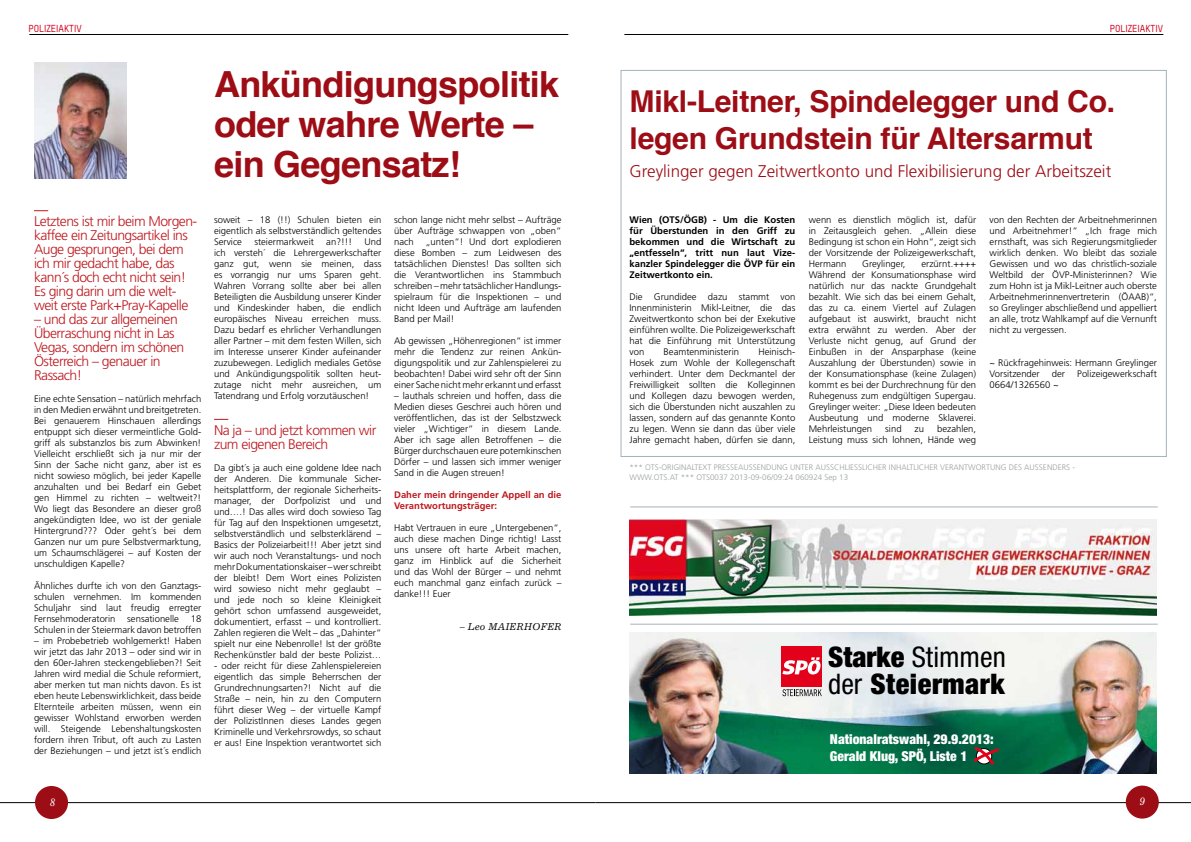
<style>
.page{position:relative;width:1191px;height:842px;background:#fff}
.page>*{position:absolute;margin:0;border:0;box-sizing:border-box;transform-origin:0 0}
.t1{font:700 36px/40px "Helvetica";letter-spacing:-.02em;color:#9d0d15}
.t2{font:700 30.1px/36.1px "Helvetica";letter-spacing:-.01em;color:#9d0d15}
.t3{font:900 condensed 28.4px/27px "Helvetica Neue LT Std";letter-spacing:.02em;color:#000}
.t4{font:300 16.9px "Frutiger LT Std";color:#9d0d15}
.t5{font:300 14px/14px "Frutiger LT Std";letter-spacing:-.04em;color:#be181e}
.t6{font:900 condensed 13.7px/17px "Helvetica Neue LT Std";color:#fff}
.t7{font:italic 11px "Excelsior LT Std";color:#fff}
.t8{font:500 10px "TSTARPRO";color:#cd071e}
.t9{font:italic 10px "Excelsior LT Std";color:#000}
.t10{font:300 9.5px/11px "Frutiger LT Std";color:#000;text-align:justify}
.t11{font:700 9.5px/11px "Frutiger LT Std";color:#000;text-align:justify}
.t12{font:700 9.5px/11px "Frutiger LT Std";color:#be181e}
.t13{font:300 8px/10px "Frutiger LT Std";color:#9c9e9f}
.s1{font-weight:400}
</style>
<div class="page">
<hr style="left:595px;top:802px;width:596px;height:1px;background:#000">
<hr style="left:0;top:802px;width:595px;height:1px;background:#000">
<hr style="left:29px;top:34px;width:539px;height:1px;background:#000">
<hr style="left:624px;top:34px;width:539px;height:1px;background:#000">
<div style="left:35px;top:786px;width:33px;height:33px;background:#9d0d15;border-radius:50%"></div>
<div style="left:1125px;top:785px;width:33px;height:34px;background:#9d0d15;border-radius:50%"></div>
<hr style="left:630px;top:624px;width:527px;height:1px;background:#a4b2b9">
<hr style="left:630px;top:507px;width:527px;height:1px;background:#a4b2b9">
<img style="left:629px;top:632px;width:527px;height:142px">
<div style="left:782px;top:647px;width:40px;height:40px;background:#e2001a"></div>
<svg style="left:782px;top:657px;width:39px;height:18px"></svg>
<svg style="left:782px;top:689px;width:39px;height:7px"></svg>
<svg style="left:970px;top:746px;width:31px;height:22px"></svg>
<svg style="left:34px;top:210px;width:14px;height:1px"></svg>
<svg style="left:214px;top:419px;width:14px;height:1px"></svg>
<img style="left:34px;top:62px;width:93px;height:117px">
<img style="left:629px;top:520px;width:528px;height:96px">
<p class="t8" style="left:29px;top:22px;width:55px">POLIZEIAKTIV</p>
<p class="t8" style="left:1109px;top:22px;width:55px">POLIZEIAKTIV</p>
<h3 class="t5" style="left:34px;top:214px;width:165px">Letztens ist mir beim Morgen&shy;kaffee ein Zeitungsartikel ins<br>Auge gesprungen, bei dem ich mir gedacht habe, das kann´s doch echt nicht sein!<br>Es ging darin um die welt&shy;weit erste Park+Pray-Kapelle</h3>
<h3 class="t5" style="left:34px;top:312px;width:152px">– und das zur allgemeinen<br>Überraschung nicht in Las<br>Vegas, sondern im schönen<br>Österreich – genauer in<br>Rassach!</h3>
<p class="t10" style="left:34px;top:393px;width:169px">Eine echte Sensation – natürlich mehrfach in den Medien erwähnt und breitgetreten.<br>Bei genauerem Hinschauen allerdings entpuppt sich dieser vermeintliche Gold&shy;griff als substanzlos bis zum Abwinken!<br>Vielleicht erschließt sich ja nur mir der Sinn der Sache nicht ganz, aber ist es nicht sowieso möglich, bei jeder Kapelle anzuhalten und bei Bedarf ein Gebet gen Himmel zu richten – weltweit?!<br>Wo liegt das Besondere an dieser groß angekündigten Idee, wo ist der geniale Hintergrund??? Oder geht´s bei dem Ganzen nur um pure Selbstvermarktung, um Schaumschlägerei – auf Kosten der unschuldigen Kapelle?</p>
<p class="t10" style="left:34px;top:580px;width:169px">Ähnliches durfte ich von den Ganztags&shy;schulen vernehmen. Im kommenden Schuljahr sind laut freudig erregter Fernsehmoderatorin sensationelle 18<br>Schulen in der Steiermark davon betroffen</p>
<p class="t10" style="left:34px;top:635px;width:169px">– im Probebetrieb wohlgemerkt! Haben wir jetzt das Jahr 2013 – oder sind wir in den 60er-Jahren steckengeblieben?! Seit Jahren wird medial die Schule reformiert, aber merken tut man nichts davon. Es ist eben heute Lebenswirklichkeit, dass beide Elternteile arbeiten müssen, wenn ein gewisser Wohlstand erworben werden will. Steigende Lebenshaltungskosten fordern ihren Tribut, oft auch zu Lasten der Beziehungen – und jetzt ist´s endlich</p>
<h1 class="t1" style="left:214px;top:65px;width:347px">Ankündigungspolitik oder wahre Werte – ein Gegensatz!</h1>
<p class="t10" style="left:214px;top:214px;width:169px">soweit – 18 (!!) Schulen bieten ein eigentlich als selbstverständlich geltendes Service</p>
<p class="t10" style="left:214px;top:236px;width:169px;text-indent:150px">Und ich versteh´ die Lehrergewerkschafter ganz gut, wenn sie meinen, dass es vorrangig nur ums Sparen geht.<br>Wahren Vorrang sollte aber bei allen Beteiligten die Ausbildung unserer Kinder und Kindeskinder haben, die endlich europäisches Niveau erreichen muss.<br>Dazu bedarf es ehrlicher Verhandlungen aller Partner – mit dem festen Willen, sich im Interesse unserer Kinder aufeinander zuzubewegen. Lediglich mediales Getöse und Ankündigungspolitik sollten heut&shy;zutage nicht mehr ausreichen, um Tatendrang und Erfolg vorzutäuschen!</p>
<h3 class="t5" style="left:214px;top:423px;width:164px">Na ja – und jetzt kommen wir zum eigenen Bereich</h3>
<p class="t10" style="left:214px;top:462px;width:169px">Da gibt´s ja auch eine goldene Idee nach der Anderen. Die kommunale Sicher&shy;heitsplattform, der regionale Sicherheits&shy;manager, der Dorfpolizist und und und….! Das alles wird doch sowieso Tag für Tag auf den Inspektionen umgesetzt, selbstverständlich und selbsterklärend – Basics der Polizeiarbeit!!! Aber jetzt sind wir auch noch Veranstaltungs- und noch mehr Dokumentationskaiser – wer schreibt der bleibt! Dem Wort eines Polizisten wird sowieso nicht mehr geglaubt – und jede noch so kleine Kleinigkeit gehört schon umfassend ausgeweidet, dokumentiert, erfasst – und kontrolliert.<br>Zahlen regieren die Welt – das „Dahinter“ spielt nur eine Nebenrolle! Ist der größte Rechenkünstler bald der beste Polizist…</p>
<p class="t10" style="left:214px;top:660px;width:169px">- oder reicht für diese Zahlenspielereien eigentlich das simple Beherrschen der Grundrechnungsarten?! Nicht auf die Straße – nein, hin zu den Computern führt dieser Weg – der virtuelle Kampf der PolizistInnen dieses Landes gegen Kriminelle und Verkehrsrowdys, so schaut er aus! Eine Inspektion verantwortet sich</p>
<p class="t10" style="left:254px;top:236px;width:61px">steiermarkweit</p>
<p class="t10" style="left:326px;top:236px;width:27px">an?!!!</p>
<p class="t10" style="left:394px;top:214px;width:169px">schon lange nicht mehr selbst – Aufträge über Aufträge schwappen von „oben“ nach „unten“! Und dort explodieren diese Bomben – zum Leidwesen des tatsächlichen Dienstes! Das sollten sich die Verantwortlichen ins Stammbuch schreiben – mehr tatsächlicher Handlungs&shy;spielraum für die Inspektionen – und nicht Ideen und Aufträge am laufenden Band per Mail!</p>
<p class="t10" style="left:394px;top:335px;width:169px">Ab gewissen „Höhenregionen“ ist immer mehr die Tendenz zur reinen Ankün&shy;digungspolitik und zur Zahlenspielerei zu beobachten! Dabei wird sehr oft der Sinn einer Sache nicht mehr erkannt und erfasst</p>
<p class="t10" style="left:394px;top:390px;width:169px">– lauthals schreien und hoffen, dass die Medien dieses Geschrei auch hören und veröffentlichen, das ist der Selbstzweck vieler „Wichtiger“ in diesem Lande.<br>Aber ich sage allen Betroffenen – die Bürger durchschauen eure potemkinschen Dörfer – und lassen sich immer weniger Sand in die Augen streuen!</p>
<p class="t12" style="left:394px;top:489px;width:169px">Daher mein dringender Appell an die<br>Verantwortungsträger:</p>
<p class="t10" style="left:394px;top:522px;width:169px">Habt Vertrauen in eure „Untergebenen“, auch diese machen Dinge richtig! Lasst uns unsere oft harte Arbeit machen, ganz im Hinblick auf die Sicherheit und das Wohl der Bürger – und nehmt euch manchmal ganz einfach zurück – danke!!! Euer</p>
<p class="t9" style="left:460px;top:620px;width:103px">– Leo MAIERHOFER</p>
<h2 class="t2" style="left:629px;top:84px;width:487px">Mikl-Leitner, Spindelegger und Co. legen Grundstein für Altersarmut</h2>
<h3 class="t4" style="left:629px;top:161px;width:483px">Greylinger gegen Zeitwertkonto und Flexibilisierung der Arbeitszeit</h3>
<p class="t11" style="left:629px;top:214px;width:167px">Wien (OTS/ÖGB) - Um die Kosten für Überstunden in den Griff zu bekommen und die Wirtschaft zu „entfesseln“, tritt nun laut Vize&shy;kanzler Spindelegger die ÖVP für ein Zeitwertkonto ein.</p>
<p class="t10" style="left:629px;top:291px;width:167px">Die Grundidee dazu stammt von Innenministerin Mikl-Leitner, die das Zweitwertkonto schon bei der Exekutive einführen wollte. Die Polizeigewerkschaft hat die Einführung mit Unterstützung von</p>
<p class="t10" style="left:629px;top:346px;width:167px;text-indent:129px">Heinisch-Hosek zum Wohle der Kollegenschaft verhindert. Unter dem Deckmantel der Freiwilligkeit sollten die Kolleginnen und Kollegen dazu bewogen werden, sich die Überstunden nicht auszahlen zu lassen, sondern auf das genannte Konto zu legen. Wenn sie dann das über viele Jahre gemacht haben, dürfen sie dann,</p>
<p class="t10" style="left:663px;top:346px;width:77px">Beamtenministerin</p>
<p class="t10" style="left:809px;top:214px;width:169px">wenn es dienstlich möglich ist, dafür in Zeitausgleich gehen. „Allein diese Bedingung ist schon ein Hohn“, zeigt sich der Vorsitzende der Polizeigewerkschaft, Hermann</p>
<p class="t10" style="left:862px;top:258px;width:45px">Greylinger,</p>
<p class="t10" style="left:809px;top:258px;width:169px;text-indent:113px">erzürnt.++++ Während der Konsumationsphase wird natürlich nur das nackte Grundgehalt bezahlt. Wie sich das bei einem Gehalt, das zu ca. einem Viertel auf Zulagen aufgebaut ist auswirkt, braucht nicht extra erwähnt zu werden. Aber der Verluste nicht genug, auf Grund der Einbußen in der Ansparphase (keine Auszahlung der Überstunden) sowie in der Konsumationsphase (keine Zulagen) kommt es bei der Durchrechnung für den Ruhegenuss zum endgültigen Supergau.<br>Greylinger weiter: „Diese Ideen bedeuten Ausbeutung und moderne Sklaverei.<br>Mehrleistungen</p>
<p class="t10" style="left:809px;top:423px;width:169px;text-align:right">bezahlen,<br>Leistung muss sich lohnen, Hände weg</p>
<p class="t10" style="left:885px;top:423px;width:18px">sind</p>
<p class="t10" style="left:914px;top:423px;width:11px">zu</p>
<p class="t10" style="left:989px;top:214px;width:169px">von den Rechten der Arbeitnehmerinnen und Arbeitnehmer!“ „Ich frage mich ernsthaft, was sich Regierungsmitglieder wirklich denken. Wo bleibt das soziale Gewissen und wo das christlich-soziale Weltbild der ÖVP-Ministerinnen? Wie zum Hohn ist ja Mikl-Leitner auch oberste Arbeitnehmerinnenvertreterin (ÖAAB)“, so Greylinger abschließend und appelliert an alle, trotz Wahlkampf auf die Vernunft nicht zu vergessen.</p>
<p class="t10" style="left:989px;top:357px;width:169px">~ Rückfragehinweis: Hermann Greylinger<br>Vorsitzender</p>
<p class="t10" style="left:1052px;top:368px;width:15px">der</p>
<p class="t10" style="left:1077px;top:368px;width:81px">Polizeigewerkschaft</p>
<p class="t10" style="left:989px;top:379px;width:71px">0664/1326560 ~</p>
<p class="t13" style="left:629px;top:463px;width:447px">*** OTS-ORIGINALTEXT PRESSEAUSSENDUNG UNTER AUSSCHLIESSLICHER INHALTLICHER VERANTWORTUNG DES AUSSENDERS -<br>WWW.OTS.AT *** OTS0037 2013-09-06/09:24 060924 Sep 13</p>
<h3 class="t3" style="left:828px;top:643px;width:179px">Starke <span class="s1">Stimmen der</span> Steiermark</h3>
<h3 class="t6" style="left:830px;top:730px;width:165px">Nationalratswahl, 29.9.2013:<br>Gerald Klug, SPÖ, Liste 1</h3>
<p class="t7" style="left:49px;top:796px;width:8px">8</p>
<p class="t7" style="left:1139px;top:795px;width:8px">9</p>
</div>
